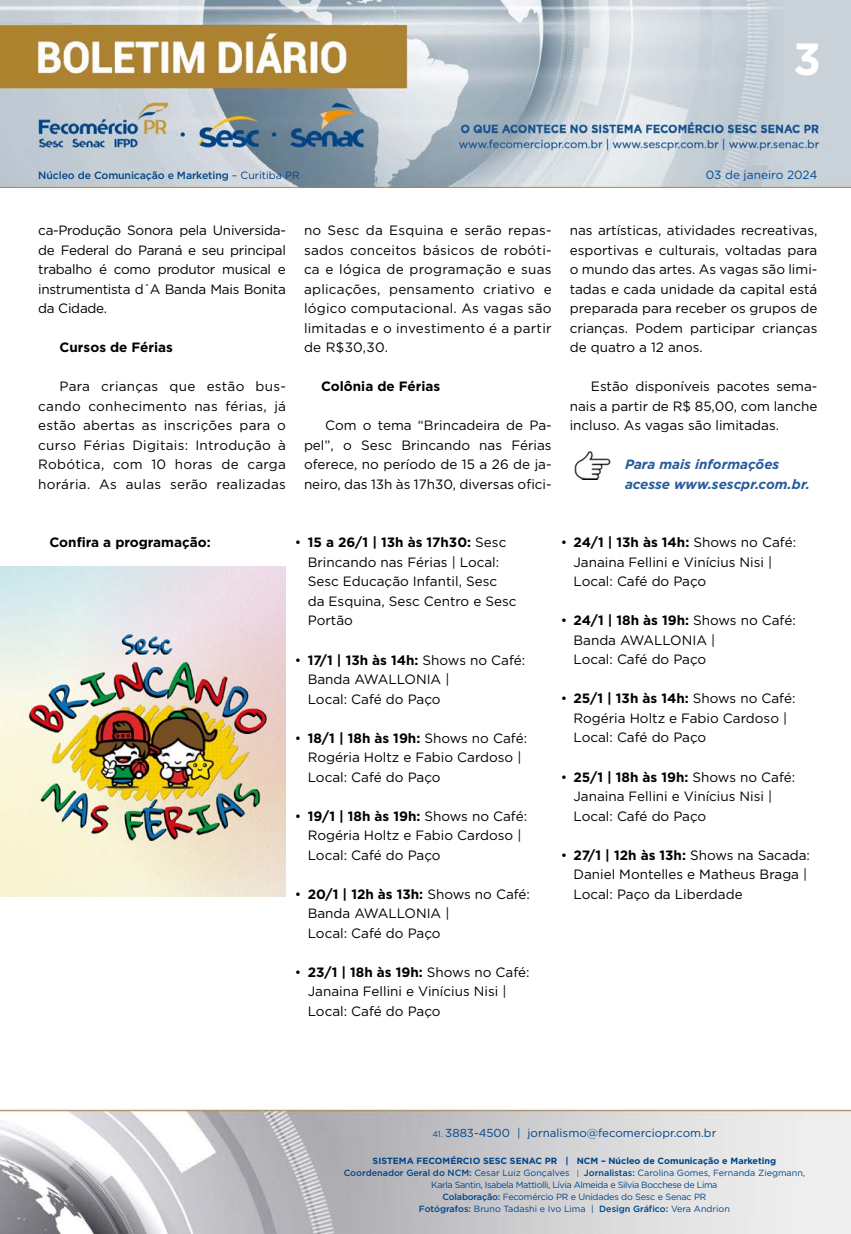
<style>
.page{position:relative;width:851px;height:1234px;background:#fff}
.page>*{position:absolute;margin:0;border:0;box-sizing:border-box;transform-origin:0 0}
.t1{font:700 45px "Gotham";color:#fff}
.t2{font:13.5px/19.5px "Gotham";color:#000}
.t3{font:700 13.5px "Gotham";color:#000}
.t4{font:italic 700 13.5px/19.5px "Gotham";color:#275b9b}
.t5{font:11.85px "Gotham";color:#004a93}
.t6{font:11.55px "Gotham";color:#004587}
.t7{font:500 10.5px "Gotham";letter-spacing:-.01em;color:#004587}
.t8{font:9px/12px "Gotham";letter-spacing:-.02em;color:#004587;text-align:center}
.s1{font-weight:400}
.s2{font-weight:700}
.s3{font-size:8.25px}
.s4{font-weight:500}
.s5{font-size:7.65px}
</style>
<div class="page">
<img style="left:0;top:0;width:850px;height:188px">
<img style="left:0;top:1109px;width:850px;height:124px">
<img style="left:0;top:566px;width:286px;height:330px">
<img style="left:574px;top:451px;width:36px;height:28px">
<h1 class="t1" style="left:793px;top:29px;width:29px">3</h1>
<p class="t7" style="left:38px;top:168px;width:263px">Núcleo de Comunicação e Marketing <span class="s1">– Curitiba PR</span></p>
<p class="t5" style="left:705px;top:167px;width:113px">03 de janeiro 2024</p>
<p class="t2" style="left:38px;top:220px;width:249px;text-align:justify">ca-Produção Sonora pela Universida&shy;de Federal do Paraná e seu principal trabalho é como produtor musical e instrumentista d´A Banda Mais Bonita da Cidade.</p>
<p class="t3" style="left:60px;top:338px;width:115px">Cursos de Férias</p>
<p class="t2" style="left:38px;top:376px;width:249px;text-align:justify;text-indent:21px">Para crianças que estão bus&shy;cando conhecimento nas férias, já estão abertas as inscrições para o curso Férias Digitais: Introdução à Robótica, com 10 horas de carga horária. As aulas serão realizadas</p>
<p class="t2" style="left:304px;top:220px;width:249px;text-align:justify">no Sesc da Esquina e serão repas&shy;sados conceitos básicos de robóti&shy;ca e lógica de programação e suas aplicações, pensamento criativo e lógico computacional. As vagas são limitadas e o investimento é a partir de R$30,30.</p>
<p class="t3" style="left:321px;top:377px;width:121px">Colônia de Férias</p>
<p class="t2" style="left:304px;top:415px;width:249px;text-align:justify;text-indent:21px">Com o tema “Brincadeira de Pa&shy;pel”, o Sesc Brincando nas Férias oferece, no período de 15 a 26 de ja&shy;neiro, das 13h às 17h30, diversas ofici-</p>
<p class="t2" style="left:569px;top:220px;width:249px;text-align:justify">nas artísticas, atividades recreativas, esportivas e culturais, voltadas para o mundo das artes. As vagas são limi&shy;tadas e cada unidade da capital está preparada para receber os grupos de crianças. Podem participar crianças de quatro a 12 anos.</p>
<p class="t2" style="left:569px;top:376px;width:249px;text-align:justify;text-indent:21px">Estão disponíveis pacotes sema&shy;nais a partir de R$ 85,00, com lanche incluso. As vagas são limitadas.</p>
<p class="t4" style="left:625px;top:454px;width:186px">Para mais informações acesse www.sescpr.com.br.</p>
<p class="t3" style="left:49px;top:533px;width:163px">Confira a programação:</p>
<p class="t2" style="left:573px;top:532px;width:224px;text-indent:-13px">• <span class="s2">24/1 | 13h às 14h:</span> Shows no Café:<br>Janaina Fellini e Vinícius Nisi |<br>Local: Café do Paço</p>
<p class="t2" style="left:573px;top:610px;width:224px;text-indent:-13px">• <span class="s2">24/1 | 18h às 19h:</span> Shows no Café:<br>Banda AWALLONIA |<br>Local: Café do Paço</p>
<p class="t2" style="left:573px;top:688px;width:223px;text-indent:-13px">• <span class="s2">25/1 | 13h às 14h:</span> Shows no Café:<br>Rogéria Holtz e Fabio Cardoso |<br>Local: Café do Paço</p>
<p class="t2" style="left:573px;top:766px;width:223px;text-indent:-13px">• <span class="s2">25/1 | 18h às 19h:</span> Shows no Café:<br>Janaina Fellini e Vinícius Nisi |<br>Local: Café do Paço</p>
<p class="t2" style="left:573px;top:844px;width:238px;text-indent:-13px">• <span class="s2">27/1 | 12h às 13h:</span> Shows na Sacada:<br>Daniel Montelles e Matheus Braga |<br>Local: Paço da Liberdade</p>
<p class="t2" style="left:308px;top:532px;width:210px;text-indent:-13px">• <span class="s2">15 a 26/1 | 13h às 17h30:</span> Sesc<br>Brincando nas Férias | Local:<br>Sesc Educação Infantil, Sesc da Esquina, Sesc Centro e Sesc<br>Portão</p>
<p class="t2" style="left:308px;top:649px;width:219px;text-indent:-13px">• <span class="s2">17/1 | 13h às 14h:</span> Shows no Café:<br>Banda AWALLONIA |<br>Local: Café do Paço</p>
<p class="t2" style="left:308px;top:727px;width:221px;text-indent:-13px">• <span class="s2">18/1 | 18h às 19h:</span> Shows no Café:<br>Rogéria Holtz e Fabio Cardoso |<br>Local: Café do Paço</p>
<p class="t2" style="left:308px;top:805px;width:221px;text-indent:-13px">• <span class="s2">19/1 | 18h às 19h:</span> Shows no Café:<br>Rogéria Holtz e Fabio Cardoso |<br>Local: Café do Paço</p>
<p class="t2" style="left:308px;top:883px;width:224px;text-indent:-13px">• <span class="s2">20/1 | 12h às 13h:</span> Shows no Café:<br>Banda AWALLONIA |<br>Local: Café do Paço</p>
<p class="t2" style="left:308px;top:961px;width:223px;text-indent:-13px">• <span class="s2">23/1 | 18h às 19h:</span> Shows no Café:<br>Janaina Fellini e Vinícius Nisi |<br>Local: Café do Paço</p>
<p class="t6" style="left:432px;top:1125px;width:285px"><span class="s3">41.</span> 3883-4500 | jornalismo@fecomerciopr.com.br</p>
<p class="t8" style="left:343px;top:1154px;width:463px"><span class="s2">SISTEMA FECOMÉRCIO SESC SENAC PR | NCM – Núcleo de Comunicação e Marketing </span><span class="s4">Coordenador Geral do NCM:</span> Cesar Luiz Gonçalves <span class="s5">|</span> <span class="s4">Jornalistas:</span> Carolina Gomes, Fernanda Ziegmann, Karla Santin, Isabela Mattiolli, Lívia Almeida e Silvia Bocchese de Lima<br><span class="s4">Colaboração:</span> Fecomércio PR e Unidades do Sesc e Senac PR<br><span class="s4">Fotógrafos:</span> Bruno Tadashi e Ivo Lima | <span class="s4">Design Gráfico:</span> Vera Andrion</p>
</div>
